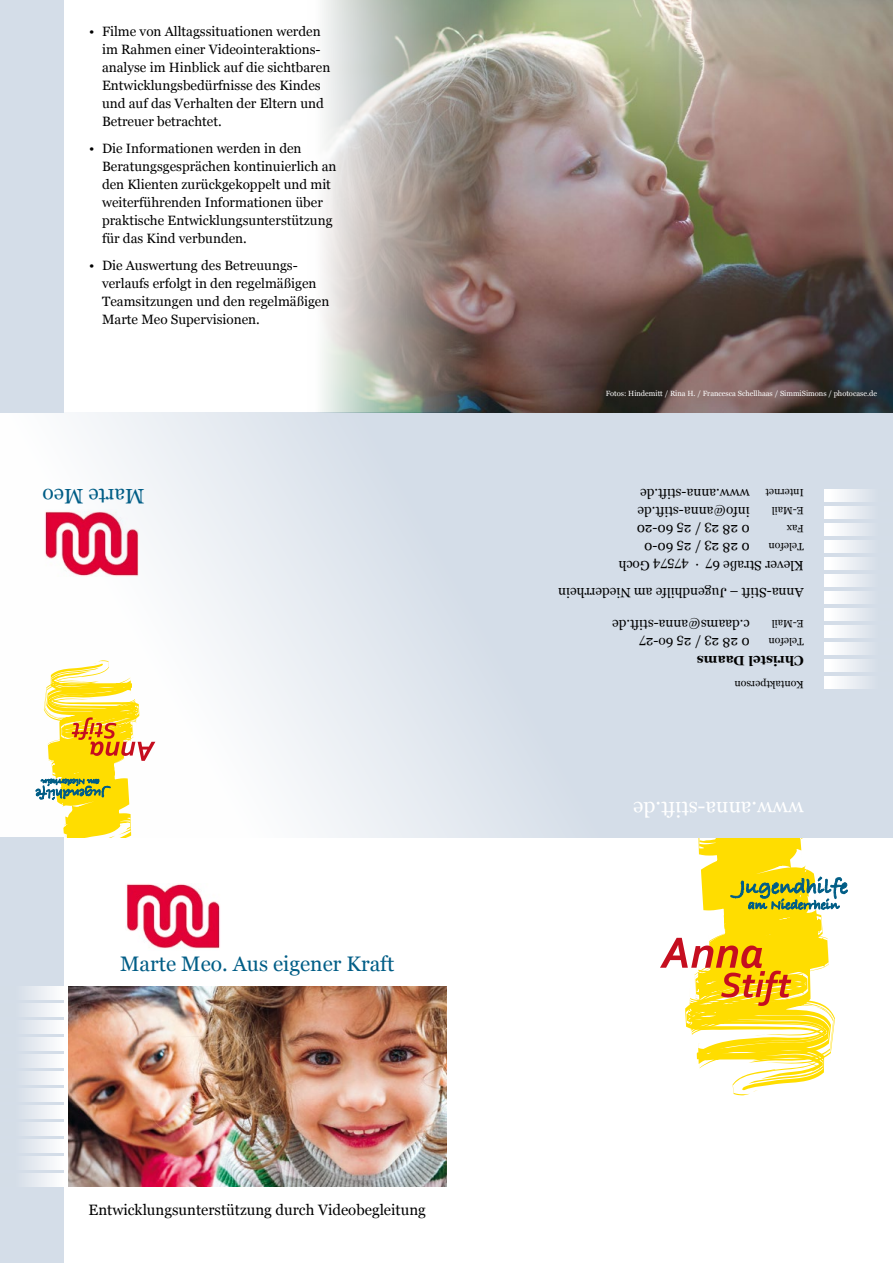
<style>
.page{position:relative;width:893px;height:1263px;background:#fff}
.page>*{position:absolute;margin:0;border:0;box-sizing:border-box;transform-origin:0 0}
.Überschrift{font:21px "Georgia";color:#005d86}
.Überschrift-2{font:21px "Georgia";color:#fff}
.Überschrift-3{font:15px "Georgia";color:#000}
.Absatzformat_1{font:13.5px/18px "Georgia";color:#000}
.Absatzformat_1-2{font:700 13.5px/18px "Georgia";color:#000}
.Absatzformat_1-3{font:10.5px "Georgia";color:#000}
.Überschrift-4{font:7.5px "Georgia";color:#fff}
.s1{font-weight:400}
</style>
<div class="page">
<div style="left:0;top:838px;width:64px;height:425px;background:#d4dde8"></div>
<svg style="left:27px;top:986px;width:37px;height:13px"></svg>
<svg style="left:27px;top:1003px;width:37px;height:13px"></svg>
<svg style="left:27px;top:1020px;width:37px;height:13px"></svg>
<svg style="left:27px;top:1037px;width:37px;height:13px"></svg>
<svg style="left:27px;top:1054px;width:37px;height:13px"></svg>
<svg style="left:27px;top:1071px;width:37px;height:13px"></svg>
<svg style="left:27px;top:1089px;width:37px;height:12px"></svg>
<svg style="left:27px;top:1106px;width:37px;height:12px"></svg>
<svg style="left:27px;top:1123px;width:37px;height:12px"></svg>
<svg style="left:27px;top:1140px;width:37px;height:12px"></svg>
<svg style="left:27px;top:1157px;width:37px;height:12px"></svg>
<svg style="left:27px;top:1174px;width:37px;height:12px"></svg>
<svg style="left:660px;top:838px;width:188px;height:258px"></svg>
<svg style="left:0;top:412px;width:893px;height:426px;fill:#d6dee9"></svg>
<svg style="left:36px;top:656px;width:119px;height:182px"></svg>
<img style="left:322px;top:0;width:571px;height:412px">
<img style="left:68px;top:986px;width:378px;height:200px">
<svg style="left:825px;top:676px;width:68px;height:13px"></svg>
<svg style="left:825px;top:659px;width:68px;height:13px"></svg>
<svg style="left:825px;top:642px;width:68px;height:13px"></svg>
<svg style="left:825px;top:625px;width:68px;height:13px"></svg>
<svg style="left:825px;top:608px;width:68px;height:13px"></svg>
<svg style="left:825px;top:591px;width:68px;height:13px"></svg>
<svg style="left:825px;top:574px;width:68px;height:13px"></svg>
<svg style="left:825px;top:557px;width:68px;height:13px"></svg>
<svg style="left:825px;top:540px;width:68px;height:13px"></svg>
<svg style="left:825px;top:523px;width:68px;height:13px"></svg>
<svg style="left:825px;top:506px;width:68px;height:13px"></svg>
<svg style="left:825px;top:489px;width:68px;height:13px"></svg>
<img style="left:45px;top:510px;width:94px;height:66px">
<img style="left:126px;top:884px;width:94px;height:65px">
<div style="left:0;top:0;width:64px;height:412px;background:#d4dde8"></div>
<p class="Absatzformat_1" style="left:102px;top:22px;width:230px;text-indent:-13px">• Filme von Alltagssituationen werden im Rahmen einer Videointeraktions&shy;analyse im Hinblick auf die sichtbaren Entwicklungsbedürfnisse des Kindes und auf das Verhalten der Eltern und Betreuer betrachtet.</p>
<p class="Absatzformat_1" style="left:102px;top:139px;width:236px;text-indent:-13px">• Die Informationen werden in den Beratungsgesprächen kontinuierlich an den Klienten zurückgekoppelt und mit weiterführenden Informationen über praktische Entwicklungsunterstützung für das Kind verbunden.</p>
<p class="Absatzformat_1" style="left:102px;top:256px;width:229px;text-indent:-13px">• Die Auswertung des Betreuungs&shy;verlaufs erfolgt in den regelmäßigen Teamsitzungen und den regelmäßigen Marte Meo Supervisionen.</p>
<p class="Überschrift" style="left:145px;top:512px;width:104px;rotate:-180deg">Marte Meo</p>
<p class="Überschrift" style="left:120px;top:948px;width:276px">Marte Meo. Aus eigener Kraft</p>
<p class="Überschrift-3" style="left:89px;top:1199px;width:339px">Entwicklungsunterstützung durch Videobegleitung</p>
<p class="Überschrift-4" style="left:606px;top:388px;width:273px">Fotos: Hindemitt / Rina H. / Francesca Schellhaas / SimmiSimons / photocase.de</p>
<p class="Absatzformat_1" style="left:750px;top:503px;width:111px;rotate:-180deg">www.anna-stift.de</p>
<p class="Absatzformat_1-3" style="left:804px;top:500px;width:40px;rotate:-180deg">Internet</p>
<p class="Absatzformat_1" style="left:750px;top:521px;width:114px;rotate:-180deg">info@anna-stift.de</p>
<p class="Absatzformat_1-3" style="left:804px;top:518px;width:33px;rotate:-180deg">E-Mail</p>
<p class="Absatzformat_1" style="left:750px;top:539px;width:114px;rotate:-180deg">0 28 23 / 25 60-20</p>
<p class="Absatzformat_1-3" style="left:804px;top:536px;width:18px;rotate:-180deg">Fax</p>
<p class="Absatzformat_1" style="left:750px;top:575px;width:132px;text-indent:-54px;rotate:-180deg">Klever Straße 67 · 47574 Goch<br>0 28 23 / 25 60-0</p>
<p class="Absatzformat_1-3" style="left:804px;top:554px;width:36px;rotate:-180deg">Telefon</p>
<p class="Absatzformat_1" style="left:804px;top:602px;width:247px;rotate:-180deg">Anna-Stift – Jugendhilfe am Niederrhein</p>
<p class="Absatzformat_1" style="left:750px;top:634px;width:139px;rotate:-180deg">c.daams@anna-stift.de</p>
<p class="Absatzformat_1-3" style="left:804px;top:631px;width:33px;rotate:-180deg">E-Mail</p>
<p class="Absatzformat_1-2" style="left:750px;top:670px;width:112px;text-indent:-54px;rotate:-180deg">Christel Daams<br><span class="s1">0 28 23 / 25 6o-27</span></p>
<p class="Absatzformat_1-3" style="left:804px;top:649px;width:36px;rotate:-180deg">Telefon</p>
<p class="Absatzformat_1-3" style="left:804px;top:692px;width:71px;rotate:-180deg">Kontaktperson</p>
<p class="Überschrift-2" style="left:804px;top:825px;width:172px;rotate:-180deg">www.anna-stift.de</p>
</div>
